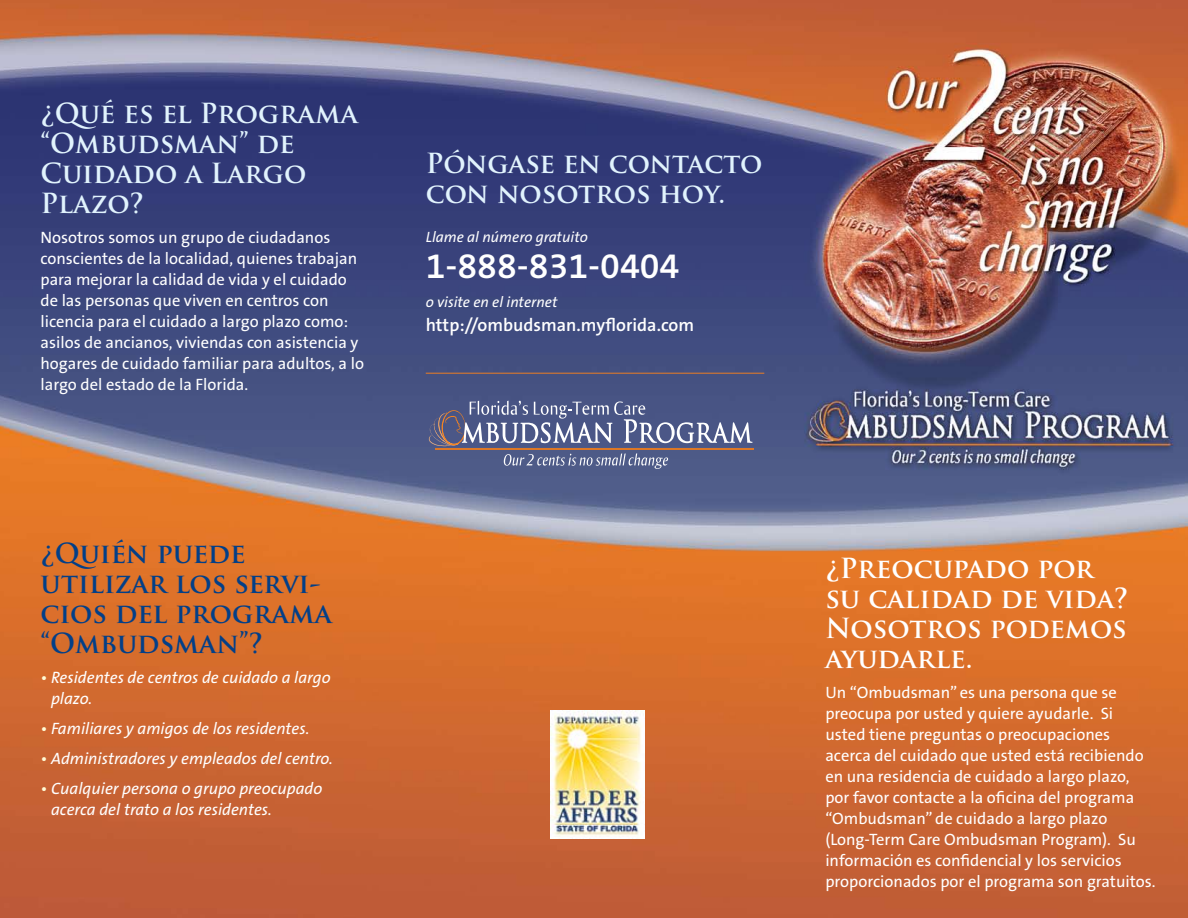
<style>
.page{position:relative;width:1188px;height:918px;background:#fff}
.page>*{position:absolute;margin:0;border:0;box-sizing:border-box;transform-origin:0 0}
.t1{font:600 36px "The Sans B6";color:#fff}
.t2{font:700 27px/30px "Trajan Pro";color:#e1f3fd}
.t3{font:700 27px/30px "Trajan Pro";color:#023f88}
.t4{font:700 27px/30px "Trajan Pro";color:#fff}
.t5{font:600 18px "The Sans B6";color:#fff}
.t6{font:16.5px/21px "The Sans B5 Plain";color:#fff}
.t7{font:italic 16.5px/21px "The Sans B5 Plain";color:#fff}
.t8{font:italic 15px "The Sans B5 Plain";color:#fff}
.s1{color:#fffbd5}
</style>
<div class="page">
<img style="left:0;top:0;width:1188px;height:918px">
<svg style="left:504px;top:453px;width:164px;height:16px"></svg>
<svg style="left:429px;top:401px;width:324px;height:46px"></svg>
<hr style="left:436px;top:449px;width:318px;height:1px;background:#dd7726">
<hr style="left:426px;top:373px;width:338px;height:1px;background:#eb7d23">
<img style="left:551px;top:711px;width:94px;height:128px">
<h2 class="t2" style="left:40px;top:98px;width:319px">¿Qué es el Programa “Ombudsman” de<br>Cuidado a Largo<br>Plazo?</h2>
<p class="t6" style="left:40px;top:228px;width:325px">Nosotros somos un grupo de ciudadanos conscientes de la localidad, quienes trabajan para mejorar la calidad de vida y el cuidado de las personas que viven en centros con licencia para el cuidado a largo plazo como: asilos de ancianos, viviendas con asistencia y hogares de cuidado familiar para adultos, a lo largo del estado de la Florida.</p>
<h2 class="t3" style="left:40px;top:539px;width:293px">¿Quién puede utilizar los servi&shy;cios del programa “Ombudsman”?</h2>
<p class="t7" style="left:51px;top:668px;width:281px;text-indent:-11px"><span class="s1">•</span> Residentes de centros de cuidado a largo plazo.</p>
<p class="t7" style="left:40px;top:719px;width:270px"><span class="s1">•</span> Familiares y amigos de los residentes.</p>
<p class="t7" style="left:40px;top:749px;width:294px"><span class="s1">•</span> Administradores y empleados del centro.</p>
<p class="t7" style="left:51px;top:779px;width:273px;text-indent:-11px"><span class="s1">•</span> Cualquier persona o grupo preocupado acerca del trato a los residentes.</p>
<h2 class="t2" style="left:426px;top:149px;width:338px">Póngase en contacto con nosotros hoy.</h2>
<p class="t8" style="left:426px;top:229px;width:164px">Llame al número gratuito</p>
<h1 class="t1" style="left:426px;top:247px;width:255px">1-888-831-0404</h1>
<p class="t8" style="left:426px;top:294px;width:133px">o visite en el internet</p>
<p class="t5" style="left:426px;top:315px;width:270px">http://ombudsman.myflorida.com</p>
<h2 class="t4" style="left:825px;top:554px;width:305px">¿Preocupado por su calidad de vida?<br>Nosotros podemos ayudarle.</h2>
<p class="t6" style="left:825px;top:683px;width:332px">Un “Ombudsman” es una persona que se preocupa por usted y quiere ayudarle. Si usted tiene preguntas o preocupaciones acerca del cuidado que usted está recibiendo en una residencia de cuidado a largo plazo, por favor contacte a la oficina del programa “Ombudsman” de cuidado a largo plazo (Long-Term Care Ombudsman Program). Su información es confidencial y los servicios proporcionados por el programa son gratuitos.</p>
</div>
